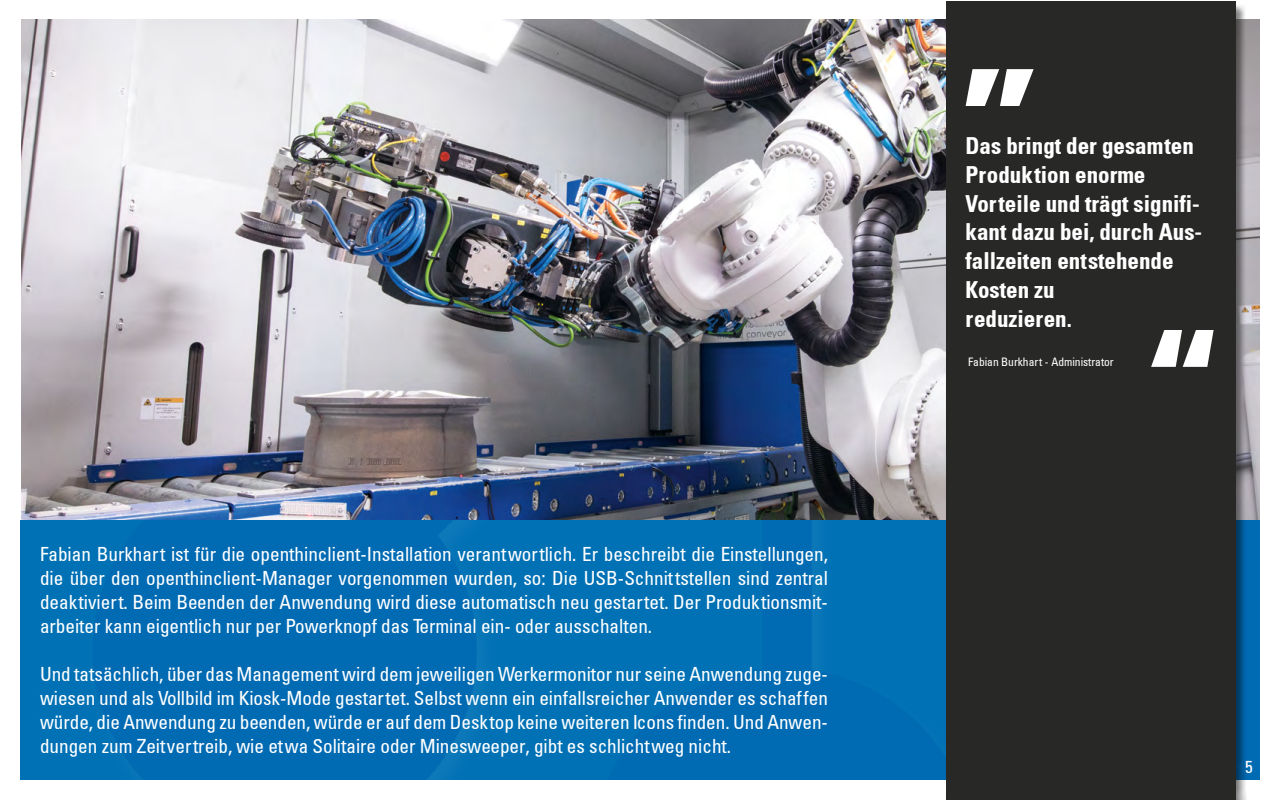
<style>
.page{position:relative;width:1280px;height:800px;background:#fff}
.page>*{position:absolute;margin:0;border:0;box-sizing:border-box;transform-origin:0 0}
.t1{font:700 condensed 24px/28.8px "Unfug";color:#fff}
.t2{font:20px/24px "Unfug Condensed Normal";color:#fff;text-align:justify}
.t3{font:18px "Unfug Condensed Normal";color:#fff}
.t4{font:12px "Unfug Condensed Normal";color:#fff}
</style>
<div class="page">
<img style="left:21px;top:20px;width:1239px;height:500px">
<div style="left:20px;top:520px;width:1240px;height:260px;background:#006ab3"></div>
<div style="left:945px;top:3px;width:302px;height:797px;background:#000;opacity:.5"></div>
<div style="left:946px;top:1px;width:290px;height:799px;background:#282827"></div>
<svg style="left:966px;top:69px;width:68px;height:37px"></svg>
<svg style="left:1151px;top:330px;width:63px;height:37px"></svg>
<p class="t2" style="left:40px;top:542px;width:790px">Fabian Burkhart ist für die openthinclient-Installation verantwortlich. Er beschreibt die Einstellungen, die über den openthinclient-Manager vorgenommen wurden, so: Die USB-Schnittstellen sind zentral deaktiviert. Beim Beenden der Anwendung wird diese automatisch neu gestartet. Der Produktionsmit&shy;arbeiter kann eigentlich nur per Powerknopf das Terminal ein- oder ausschalten.</p>
<p class="t2" style="left:40px;top:662px;width:790px">Und tatsächlich, über das Management wird dem jeweiligen Werkermonitor nur seine Anwendung zuge&shy;wiesen und als Vollbild im Kiosk-Mode gestartet. Selbst wenn ein einfallsreicher Anwender es schaffen würde, die Anwendung zu beenden, würde er auf dem Desktop keine weiteren Icons finden. Und Anwen&shy;dungen zum Zeitvertreib, wie etwa Solitaire oder Minesweeper, gibt es schlichtweg nicht.</p>
<p class="t1" style="left:966px;top:131px;width:238px">Das bringt der gesamten<br>Produktion enorme<br>Vorteile und trägt signifi&shy;kant dazu bei, durch Aus&shy;fallzeiten entstehende<br>Kosten zu<br>reduzieren.</p>
<p class="t4" style="left:968px;top:355px;width:147px">Fabian Burkhart - Administrator</p>
<p class="t3" style="left:1245px;top:755px;width:9px">5</p>
</div>
